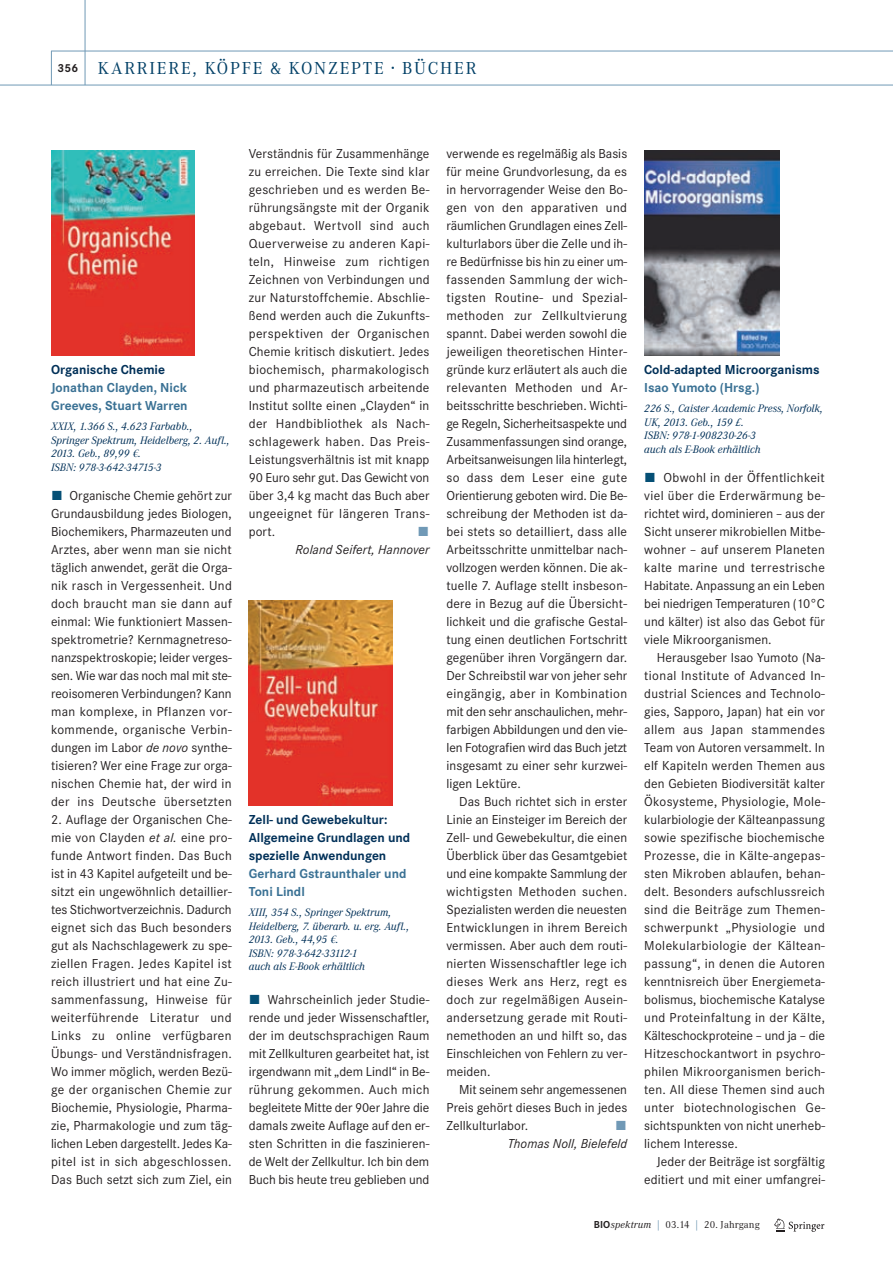
<style>
.page{position:relative;width:893px;height:1263px;background:#fff}
.page>*{position:absolute;margin:0;border:0;box-sizing:border-box;transform-origin:0 0}
.t1{font:18px "Corporate A";letter-spacing:.1em;color:#003f66}
.t2{font:13.5px/18px "Corporate S";letter-spacing:.005em;color:#231f20;text-align:justify}
.t3{font:700 13.5px/18px "Corporate S";color:#003058}
.t4{font:700 13.5px/18px "Corporate S";color:#3a7194}
.t5{font:italic 13.5px "Corporate S";letter-spacing:.005em;color:#231f20}
.t6{font:13.5px "The Sans Expert";color:#7099b6}
.t7{font:italic 11.25px/13.5px "Corporate A";color:#003058}
.t8{font:10.5px "Corporate A";letter-spacing:.015em;color:#231f20}
.s1{font-family:"Corporate S";font-weight:700;font-size:12px;color:#231f20}
.s2{font-family:"Linotype Euro Font Ato F";font-style:normal}
.s3{font-family:"The Sans Expert";color:#054f75}
.s4{font-style:italic}
.s5{font-family:"Corporate S";font-weight:700}
.s6{color:#5484a5}
</style>
<div class="page">
<hr style="left:0;top:85px;width:893px;height:1px;background:#7099b6">
<hr style="left:51px;top:51px;width:842px;height:1px;background:#7099b6">
<hr style="left:85px;top:0;width:1px;height:85px;background:#7099b6">
<hr style="left:51px;top:51px;width:1px;height:34px;background:#7099b6">
<img style="left:51px;top:151px;width:144px;height:205px">
<img style="left:249px;top:601px;width:143px;height:205px">
<img style="left:644px;top:151px;width:135px;height:205px">
<svg style="left:774px;top:1218px;width:50px;height:14px"></svg>
<h1 class="t1" style="left:58px;top:62px;width:420px"><span class="s1">356</span> KARRIERE, KÖPFE &amp; KONZEPTE · BÜCHER</h1>
<p class="t3" style="left:51px;top:362px;width:116px">Organische Chemie</p>
<p class="t4" style="left:51px;top:380px;width:138px">Jonathan Clayden, Nick<br>Greeves, Stuart Warren</p>
<p class="t7" style="left:51px;top:421px;width:180px">XXIX, 1.366 S., 4.623 Farbabb.,<br>Springer Spektrum, Heidelberg, 2. Aufl.,<br>2013. Geb., 89,99 <span class="s2">O</span>.<br>ISBN: 978-3-642-34715-3</p>
<p class="t2" style="left:51px;top:488px;width:182px"><span class="s3">ó</span> Organische Chemie gehört zur Grundausbildung jedes Biologen, Biochemikers, Pharmazeuten und Arztes, aber wenn man sie nicht täglich anwendet, gerät die Orga&shy;nik rasch in Vergessenheit. Und doch braucht man sie dann auf einmal: Wie funktioniert Massen&shy;spektrometrie? Kernmagnetreso&shy;nanzspektroskopie; leider verges&shy;sen. Wie war das noch mal mit ste&shy;reoisomeren Verbindungen? Kann man komplexe, in Pflanzen vor&shy;kommende, organische Verbin&shy;dungen im Labor <span class="s4">de novo</span> synthe&shy;tisieren? Wer eine Frage zur orga&shy;nischen Chemie hat, der wird in der ins Deutsche übersetzten</p>
<p class="t2" style="left:51px;top:812px;width:182px">2. Auflage der Organischen Che&shy;mie von Clayden <span class="s4">et al.</span> eine pro&shy;funde Antwort finden. Das Buch ist in 43 Kapitel aufgeteilt und be&shy;sitzt ein ungewöhnlich detaillier&shy;tes Stichwortverzeichnis. Dadurch eignet sich das Buch besonders gut als Nachschlagewerk zu spe&shy;ziellen Fragen. Jedes Kapitel ist reich illustriert und hat eine Zu&shy;sammenfassung, Hinweise für weiterführende Literatur und Links zu online verfügbaren Übungs- und Verständnisfragen.<br>Wo immer möglich, werden Bezü&shy;ge der organischen Chemie zur Biochemie, Physiologie, Pharma&shy;zie, Pharmakologie und zum täg&shy;lichen Leben dargestellt. Jedes Ka&shy;pitel ist in sich abgeschlossen.<br>Das Buch setzt sich zum Ziel, ein</p>
<p class="t2" style="left:249px;top:146px;width:182px">Verständnis für Zusammenhänge zu erreichen. Die Texte sind klar geschrieben und es werden Be&shy;rührungsängste mit der Organik abgebaut. Wertvoll sind auch Querverweise zu anderen Kapi&shy;teln, Hinweise zum richtigen Zeichnen von Verbindungen und zur Naturstoffchemie. Abschlie&shy;ßend werden auch die Zukunfts - perspektiven der Organischen Chemie kritisch diskutiert. Jedes biochemisch, pharmakologisch und pharmazeutisch arbeitende Institut sollte einen „Clayden“ in der Handbibliothek als Nach&shy;schlagewerk haben. Das Preis-Leistungsverhältnis ist mit knapp 90 Euro sehr gut. Das Gewicht von über 3,4 kg macht das Buch aber ungeeignet für längeren Trans&shy;port.</p>
<p class="t6" style="left:417px;top:524px;width:13px">ó</p>
<p class="t5" style="left:296px;top:545px;width:135px">Roland Seifert, Hannover</p>
<p class="t3" style="left:249px;top:812px;width:163px">Zell- und Gewebekultur:<br>Allgemeine Grundlagen und spezielle Anwendungen</p>
<p class="t4" style="left:249px;top:866px;width:159px">Gerhard Gstraunthaler und<br>Toni Lindl</p>
<p class="t7" style="left:249px;top:907px;width:162px">XIII, 354 S., Springer Spektrum,<br>Heidelberg, 7. überarb. u. erg. Aufl.,<br>2013. Geb., 44,95 <span class="s2">O</span>.<br>ISBN: 978-3-642-33112-1<br>auch als E-Book erhältlich</p>
<p class="t2" style="left:249px;top:992px;width:182px"><span class="s3">ó</span> Wahrscheinlich jeder Studie&shy;rende und jeder Wissenschaftler, der im deutschsprachigen Raum mit Zellkulturen gearbeitet hat, ist irgendwann mit „dem Lindl“ in Be&shy;rührung gekommen. Auch mich begleitete Mitte der 90er Jahre die damals zweite Auflage auf den er&shy;sten Schritten in die faszinieren&shy;de Welt der Zellkultur. Ich bin dem Buch bis heute treu geblieben und</p>
<p class="t2" style="left:446px;top:146px;width:182px">verwende es regelmäßig als Basis für meine Grundvorlesung, da es in hervorragender Weise den Bo&shy;gen von den apparativen und räumlichen Grundlagen eines Zell&shy;kulturlabors über die Zelle und ih&shy;re Bedürfnisse bis hin zu einer um&shy;fassenden Sammlung der wich&shy;tigsten Routine- und Spezial - methoden zur Zellkultvierung spannt. Dabei werden sowohl die jeweiligen theoretischen Hinter&shy;gründe kurz erläutert als auch die relevanten Methoden und Ar&shy;beitsschritte beschrieben. Wichti&shy;ge Regeln, Sicherheitsaspekte und Zusammenfassungen sind orange, Arbeitsanweisungen lila hinterlegt, so dass dem Leser eine gute Orientierung geboten wird. Die Be&shy;schreibung der Methoden ist da&shy;bei stets so detailliert, dass alle Arbeitsschritte unmittelbar nach&shy;vollzogen werden können. Die ak&shy;tuelle 7. Auflage stellt insbeson&shy;dere in Bezug auf die Übersicht&shy;lichkeit und die grafische Gestal&shy;tung einen deutlichen Fortschritt gegenüber ihren Vorgängern dar.<br>Der Schreibstil war von jeher sehr eingängig, aber in Kombination mit den sehr anschaulichen, mehr&shy;farbigen Abbildungen und den vie&shy;len Fotografien wird das Buch jetzt insgesamt zu einer sehr kurzwei&shy;ligen Lektüre.</p>
<p class="t2" style="left:446px;top:794px;width:182px;text-indent:13px">Das Buch richtet sich in erster Linie an Einsteiger im Bereich der Zell- und Gewebekultur, die einen Überblick über das Gesamtgebiet und eine kompakte Sammlung der wichtigsten Methoden suchen.<br>Spezialisten werden die neuesten Entwicklungen in ihrem Bereich vermissen. Aber auch dem routi&shy;nierten Wissenschaftler lege ich dieses Werk ans Herz, regt es doch zur regelmäßigen Ausein&shy;andersetzung gerade mit Routi&shy;nemethoden an und hilft so, das Einschleichen von Fehlern zu ver&shy;meiden.</p>
<p class="t2" style="left:446px;top:1082px;width:182px;text-indent:13px">Mit seinem sehr angemessenen Preis gehört dieses Buch in jedes Zellkulturlabor.</p>
<p class="t3" style="left:644px;top:362px;width:177px">Cold-adapted Microorganisms</p>
<p class="t4" style="left:644px;top:380px;width:117px">Isao Yumoto (Hrsg.)</p>
<p class="t7" style="left:644px;top:403px;width:180px">226 S., Caister Academic Press, Norfolk,<br>UK, 2013. Geb., 159 £.<br>ISBN: 978-1-908230-26-3<br>auch als E-Book erhältlich</p>
<p class="t2" style="left:644px;top:470px;width:182px"><span class="s3">ó</span> Obwohl in der Öffentlichkeit viel über die Erderwärmung be&shy;richtet wird, dominieren – aus der Sicht unserer mikrobiellen Mitbe&shy;wohner – auf unserem Planeten kalte marine und terrestrische Habitate. Anpassung an ein Leben bei niedrigen Temperaturen (10°C und kälter) ist also das Gebot für viele Mikroorganismen.</p>
<p class="t2" style="left:644px;top:650px;width:182px;text-indent:13px">Herausgeber Isao Yumoto (Na&shy;tional Institute of Advanced In&shy;dustrial Sciences and Technolo&shy;gies, Sapporo, Japan) hat ein vor allem aus Japan stammendes Team von Autoren versammelt. In elf Kapiteln werden Themen aus den Gebieten Biodiversität kalter Ökosysteme, Physiologie, Mole&shy;kularbiologie der Kälteanpassung sowie spezifische biochemische Prozesse, die in Kälte-angepas&shy;sten Mikroben ablaufen, behan&shy;delt. Besonders aufschlussreich sind die Beiträge zum Themen&shy;schwerpunkt „Physiologie und Molekularbiologie der Kältean&shy;passung“, in denen die Autoren kenntnisreich über Energiemeta&shy;bolismus, biochemische Katalyse und Proteinfaltung in der Kälte, Kälteschockproteine – und ja – die Hitzeschockantwort in psychro&shy;philen Mikroorganismen berich&shy;ten. All diese Themen sind auch unter biotechnologischen Ge&shy;sichtspunkten von nicht unerheb&shy;lichem Interesse.</p>
<p class="t2" style="left:644px;top:1154px;width:182px;text-align:right">Jeder der Beiträge ist sorgfältig editiert und mit einer umfangrei-</p>
<p class="t8" style="left:594px;top:1221px;width:168px"><span class="s5">BIO</span><span class="s4">spektrum</span> <span class="s6">|</span> 03.14 <span class="s6">|</span> 20. Jahrgang</p>
<p class="t6" style="left:615px;top:1118px;width:13px">ó</p>
<p class="t5" style="left:508px;top:1139px;width:121px">Thomas Noll, Bielefeld</p>
</div>
